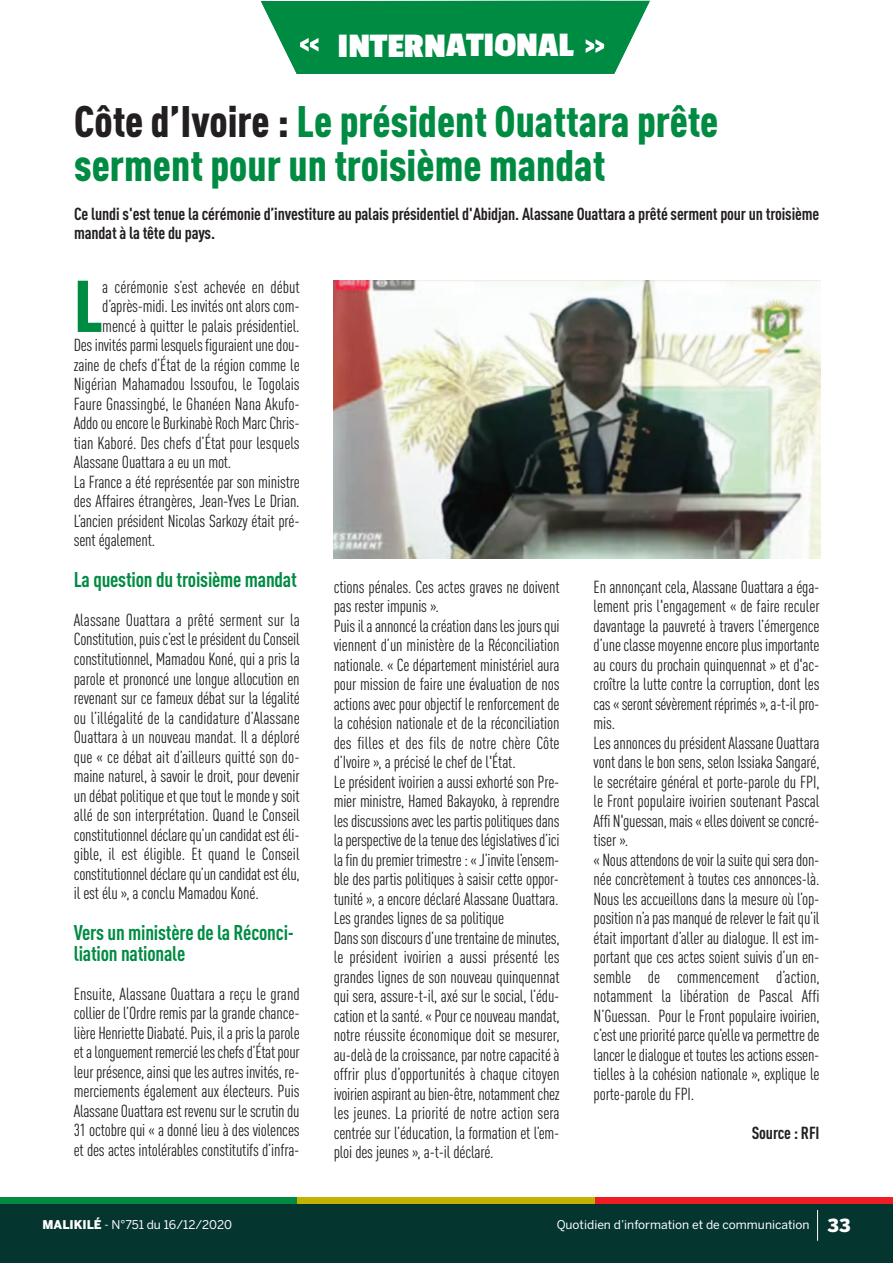
<style>
.page{position:relative;width:893px;height:1263px;background:#fff}
.page>*{position:absolute;margin:0;border:0;box-sizing:border-box;transform-origin:0 0}
.t1{font:900 condensed 72px "DIN Pro";color:#008b43}
.t2{font:900 condensed 43.5px/43.5px "DIN Pro";color:#008b43}
.t3{font:700 36px "Passion One";color:#fff}
.t4{font:700 condensed 21px/21px "DIN Pro";letter-spacing:-.01em;color:#008b43}
.t5{font:condensed 17.25px/19.5px "DIN Pro";letter-spacing:-.01em;color:#231f20;text-align:justify}
.t6{font:700 condensed 17.25px/19.5px "DIN Pro";letter-spacing:-.01em;color:#231f20}
.t7{font:12px "Benton Sans";color:#fff}
.s1{color:#231f20}
.s2{font-weight:900}
.s3{font-weight:900;font-size:18px}
</style>
<div class="page">
<div style="left:0;top:1203px;width:893px;height:60px;background:#05352f"></div>
<div style="left:0;top:1197px;width:298px;height:6px;background:#008b43"></div>
<div style="left:298px;top:1197px;width:297px;height:6px;background:#c0b301"></div>
<div style="left:595px;top:1197px;width:297px;height:6px;background:#ee1d23"></div>
<hr style="left:817px;top:1210px;width:1px;height:31px;background:#fff">
<svg style="left:261px;top:1px;width:389px;height:73px"></svg>
<img style="left:334px;top:281px;width:487px;height:277px">
<h3 class="t3" style="left:337px;top:27px;width:237px">INTERNATIONAL</h3>
<h2 class="t2" style="left:74px;top:104px;width:646px"><span class="s1">Côte d’Ivoire :</span> Le président Ouattara prête serment pour un troisième mandat</h2>
<p class="t6" style="left:74px;top:205px;width:747px">Ce lundi s'est tenue la cérémonie d’investiture au palais présidentiel d'Abidjan. Alassane Ouattara a prêté serment pour un troisième mandat à la tête du pays.</p>
<h1 class="t1" style="left:74px;top:281px;width:31px">L</h1>
<p class="t5" style="left:102px;top:279px;width:199px">a cérémonie s’est achevée en début</p>
<p class="t5" style="left:102px;top:298px;width:199px">d’après-midi. Les invités ont alors com-</p>
<p class="t5" style="left:102px;top:318px;width:199px">mencé à quitter le palais présidentiel.</p>
<p class="t5" style="left:74px;top:337px;width:227px">Desinvitésparmi lesquelsfiguraientunedou-</p>
<p class="t5" style="left:74px;top:357px;width:227px">zaine de chefs d’État de la région comme le</p>
<p class="t5" style="left:74px;top:376px;width:227px">Nigérian Mahamadou Issoufou, le Togolais</p>
<p class="t5" style="left:74px;top:396px;width:227px">Faure Gnassingbé, le Ghanéen Nana Akufo-</p>
<p class="t5" style="left:74px;top:415px;width:227px">Addoouencorele Burkinabè RochMarcChris-</p>
<p class="t5" style="left:74px;top:435px;width:227px">tian Kaboré. Des chefs d’État pour lesquels</p>
<p class="t5" style="left:74px;top:454px;width:159px">Alassane Ouattara a eu un mot.</p>
<p class="t5" style="left:74px;top:474px;width:227px">La France a été représentée par son ministre</p>
<p class="t5" style="left:74px;top:493px;width:227px">des Affaires étrangères, Jean-Yves Le Drian.</p>
<p class="t5" style="left:74px;top:513px;width:227px">L’ancien président Nicolas Sarkozy était pré-</p>
<p class="t5" style="left:74px;top:532px;width:83px">sent également.</p>
<p class="t4" style="left:74px;top:571px;width:225px">La question du troisième mandat</p>
<p class="t5" style="left:74px;top:612px;width:227px">Alassane Ouattara a prêté serment sur la Constitution,puisc’est leprésidentduConseil constitutionnel, Mamadou Koné, qui a pris la parole et prononcé une longue allocution en revenant sur ce fameux débat sur la légalité ou l’illégalité de la candidature d’Alassane Ouattara à un nouveau mandat. Il a déploré que « ce débat ait d’ailleurs quitté son do&shy;maine naturel, à savoir le droit, pour devenir un débat politique et que tout le monde y soit allé de son interprétation. Quand le Conseil constitutionneldéclarequ’uncandidatestéli&shy;gible, il est éligible. Et quand le Conseil constitutionneldéclarequ’uncandidatestélu, il est élu », a conclu Mamadou Koné.</p>
<p class="t4" style="left:74px;top:923px;width:222px">Vers un ministère de la Réconci&shy;liation nationale</p>
<p class="t5" style="left:74px;top:985px;width:228px">Ensuite, Alassane Ouattara a reçu le grand collier de l’Ordre remis par la grande chance&shy;lière Henriette Diabaté. Puis, ilaprislaparole etalonguement remerciéleschefsd’Étatpour leurprésence,ainsiquelesautresinvités, re&shy;merciements également aux électeurs. Puis Alassane Ouattaraest revenusur lescrutindu 31 octobre qui « a donné lieu à des violences et des actes intolérables constitutifs d’infra-</p>
<p class="t5" style="left:334px;top:579px;width:227px;text-align:left">ctions pénales. Ces actes graves ne doivent pas rester impunis ».<br>Puisilaannoncélacréationdanslesjoursqui viennent d’un ministère de la Réconciliation nationale. « Ce département ministériel aura pour mission de faire une évaluation de nos actions avec pour objectif le renforcement de la cohésion nationale et de la réconciliation des filles et des fils de notre chère Côte d’Ivoire », a précisé le chef de l'État.<br>Le président ivoirien a aussi exhorté son Pre&shy;mier ministre, Hamed Bakayoko, à reprendre lesdiscussionsaveclespartispolitiquesdans laperspectivedelatenuedeslégislativesd’ici lafindupremier trimestre:«J’invitel’ensem&shy;ble des partis politiques à saisir cette oppor&shy;tunité », a encore déclaré Alassane Ouattara.<br>Les grandes lignes de sa politique Danssondiscoursd’unetrentainedeminutes, le président ivoirien a aussi présenté les grandes lignes de son nouveau quinquennat qui sera, assure-t-il, axé sur le social, l’édu&shy;cation et la santé. « Pour ce nouveau mandat, notre réussite économique doit se mesurer, au-delà de la croissance, par notre capacité à offrir plus d’opportunités à chaque citoyen ivoirienaspirantaubien-être,notammentchez les jeunes. La priorité de notre action sera centrée sur l’éducation, la formation et l’em&shy;ploi des jeunes », a-t-il déclaré.</p>
<p class="t5" style="left:594px;top:579px;width:227px;text-align:left">En annonçant cela, Alassane Ouattara a éga&shy;lement pris l'engagement « de faire reculer davantage la pauvreté à travers l’émergence d’uneclassemoyenneencoreplusimportante au cours du prochain quinquennat » et d'ac&shy;croître la lutte contre la corruption, dont les cas«serontsévèrement réprimés»,a-t-ilpro&shy;mis.<br>Les annonces du président Alassane Ouattara vont dans le bon sens, selon Issiaka Sangaré, le secrétaire général et porte-parole du FPI, le Front populaire ivoirien soutenant Pascal Affi N'guessan,mais«ellesdoiventseconcré&shy;tiser ».<br>« Nousattendonsdevoir lasuitequiseradon&shy;née concrètement à toutes ces annonces-là.<br>Nous les accueillons dans la mesure où l’op&shy;positionn’apas manquéderelever lefaitqu’il était important d’aller au dialogue. Il est im&shy;portant que ces actes soient suivis d’un en&shy;semble de commencement d’action, notamment la libération de Pascal Affi N’Guessan. Pour le Front populaire ivoirien, c’estuneprioritéparcequ’ellevapermettrede lancer ledialogueet touteslesactionsessen&shy;tielles à la cohésion nationale », explique le porte-parole du FPI.</p>
<p class="t6" style="left:752px;top:1125px;width:69px">Source : RFI</p>
<p class="t7" style="left:43px;top:1218px;width:191px"><span class="s2">MALIKILÉ</span> - N°751 du 16/12/2020</p>
<p class="t7" style="left:557px;top:1218px;width:295px">Quotidien d’information et de communication <span class="s3">33</span></p>
</div>
